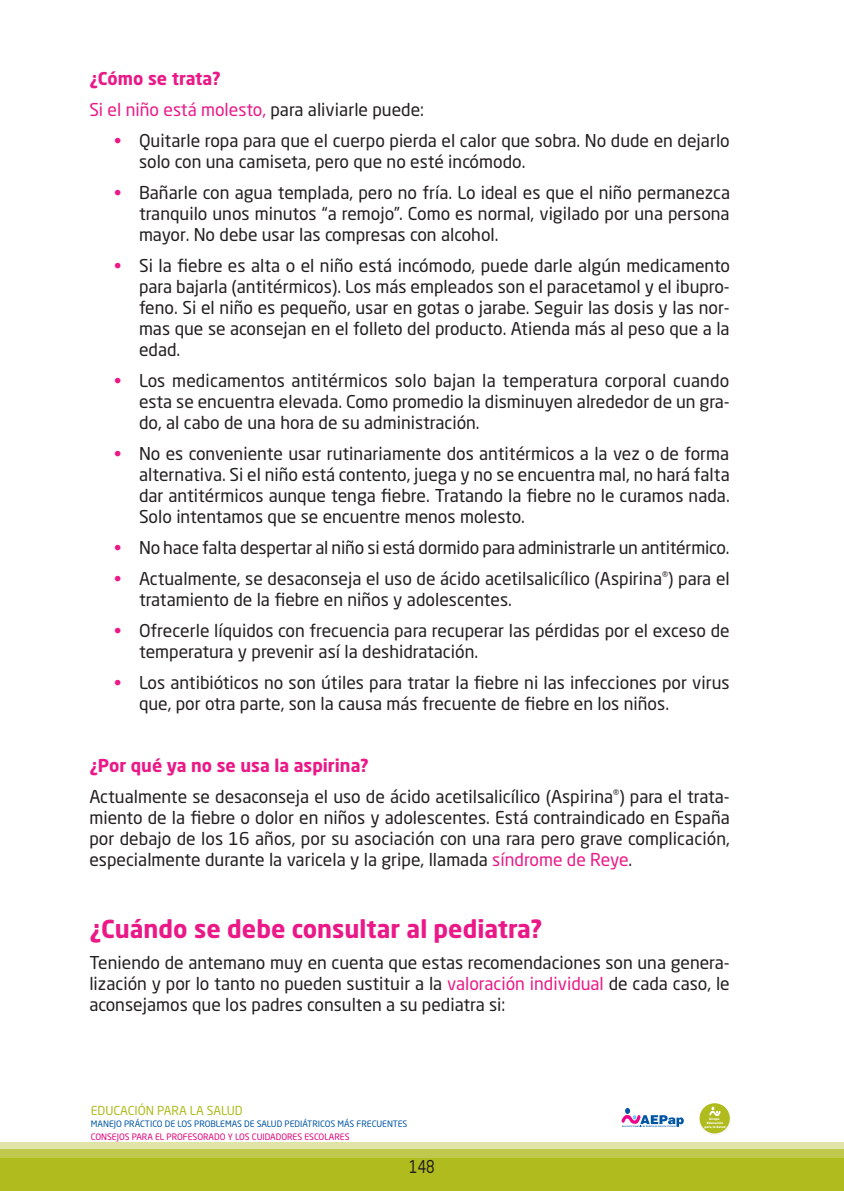
<style>
.page{position:relative;width:844px;height:1191px;background:#fff}
.page>*{position:absolute;margin:0;border:0;box-sizing:border-box;transform-origin:0 0}
._00_LADILLO_1_MAGENT{font:700 24.5px "Neo Sans Std";color:#ea1987}
.List_Paragraph{font:17.5px/21px "Neo Sans Std";color:#231f20;text-align:justify}
._00_LADILLO_2_MAGENT{font:700 17.5px "Neo Sans Std";color:#ea1987}
.t1{font:17.5px "Neo Sans Std";color:#ea1987}
.List_Paragraph-2{font:17.5px "Neo Sans Std";color:#231f20;scale:.8 1}
.t2{font:12.25px "Neo Sans Std";color:#b0bb1d}
.t3{font:8.75px "Neo Sans Std";color:#0155a5}
.t4{font:8.75px "Neo Sans Std";color:#e2007a}
.t5{font:700 3.32px/3.9px "Gill Sans";color:#fff;text-align:center}
.s1{color:#231f20}
.s2{color:#ea1987}
</style>
<div class="page">
<div style="left:0;top:1141px;width:843px;height:50px;background:#e0e4a7"></div>
<div style="left:0;top:1148px;width:843px;height:43px;background:#c0c94d"></div>
<div style="left:0;top:1158px;width:843px;height:33px;background:#b0bb1d"></div>
<svg style="left:621px;top:1108px;width:62px;height:19px"></svg>
<img style="left:701px;top:1103px;width:29px;height:31px">
<div style="left:699px;top:1103px;width:30px;height:30px;background:#b0bb1d;border-radius:50%"></div>
<svg style="left:709px;top:1106px;width:11px;height:10px"></svg>
<p class="_00_LADILLO_2_MAGENT" style="left:89px;top:68px;width:133px">¿Cómo se trata?</p>
<p class="t1" style="left:89px;top:99px;width:336px">Si el niño está molesto, <span class="s1">para aliviarle puede:</span></p>
<p class="List_Paragraph" style="left:139px;top:130px;width:592px;text-indent:-25px"><span class="s2">•</span> Quitarle ropa para que el cuerpo pierda el calor que sobra. No dude en dejarlo solo con una camiseta, pero que no esté incómodo.</p>
<p class="List_Paragraph" style="left:139px;top:182px;width:592px;text-indent:-25px"><span class="s2">•</span> Bañarle con agua templada, pero no fría. Lo ideal es que el niño permanezca tranquilo unos minutos “a remojo”. Como es normal, vigilado por una persona mayor. No debe usar las compresas con alcohol.</p>
<p class="List_Paragraph" style="left:139px;top:255px;width:592px;text-indent:-25px"><span class="s2">•</span> Si la fiebre es alta o el niño está incómodo, puede darle algún medicamento para bajarla (antitérmicos). Los más empleados son el paracetamol y el ibupro&shy;feno. Si el niño es pequeño, usar en gotas o jarabe. Seguir las dosis y las nor&shy;mas que se aconsejan en el folleto del producto. Atienda más al peso que a la edad.</p>
<p class="List_Paragraph" style="left:139px;top:370px;width:592px;text-indent:-25px"><span class="s2">•</span> Los medicamentos antitérmicos solo bajan la temperatura corporal cuando esta se encuentra elevada. Como promedio la disminuyen alrededor de un gra&shy;do, al cabo de una hora de su administración.</p>
<p class="List_Paragraph" style="left:139px;top:443px;width:592px;text-indent:-25px"><span class="s2">•</span> No es conveniente usar rutinariamente dos antitérmicos a la vez o de forma alternativa. Si el niño está contento, juega y no se encuentra mal, no hará falta dar antitérmicos aunque tenga fiebre. Tratando la fiebre no le curamos nada.<br>Solo intentamos que se encuentre menos molesto.</p>
<p class="List_Paragraph" style="left:114px;top:537px;width:616px"><span class="s2">•</span> No hace falta despertar al niño si está dormido para administrarle un antitérmico.</p>
<p class="List_Paragraph" style="left:139px;top:568px;width:592px;text-indent:-25px"><span class="s2">•</span> Actualmente, se desaconseja el uso de ácido acetilsalicílico (Aspirina<sup>®</sup>) para el tratamiento de la fiebre en niños y adolescentes.</p>
<p class="List_Paragraph" style="left:139px;top:619px;width:592px;text-indent:-25px"><span class="s2">•</span> Ofrecerle líquidos con frecuencia para recuperar las pérdidas por el exceso de temperatura y prevenir así la deshidratación.</p>
<p class="List_Paragraph" style="left:139px;top:671px;width:592px;text-indent:-25px"><span class="s2">•</span> Los antibióticos no son útiles para tratar la fiebre ni las infecciones por virus que, por otra parte, son la causa más frecuente de fiebre en los niños.</p>
<p class="_00_LADILLO_2_MAGENT" style="left:89px;top:754px;width:281px">¿Por qué ya no se usa la aspirina?</p>
<p class="List_Paragraph" style="left:89px;top:785px;width:642px">Actualmente se desaconseja el uso de ácido acetilsalicílico (Aspirina<sup>®</sup>) para el trata&shy;miento de la fiebre o dolor en niños y adolescentes. Está contraindicado en España por debajo de los 16 años, por su asociación con una rara pero grave complicación, especialmente durante la varicela y la gripe, llamada <span class="s2">síndrome de Reye</span>.</p>
<p class="_00_LADILLO_1_MAGENT" style="left:89px;top:913px;width:454px">¿Cuándo se debe consultar al pediatra?</p>
<p class="List_Paragraph" style="left:89px;top:951px;width:641px">Teniendo de antemano muy en cuenta que estas recomendaciones son una genera&shy;lización y por lo tanto no pueden sustituir a la <span class="s2">valoración individual</span> de cada caso, le aconsejamos que los padres consulten a su pediatra si:</p>
<p class="t2" style="left:91px;top:1103px;width:153px">EDUCACIÓN PARA LA SALUD</p>
<p class="t3" style="left:91px;top:1118px;width:318px">MANEJO PRÁCTICO DE LOS PROBLEMAS DE SALUD PEDIÁTRICOS MÁS FRECUENTES</p>
<p class="t4" style="left:91px;top:1131px;width:260px">CONSEJOS PARA EL PROFESORADO Y LOS CUIDADORES ESCOLARES</p>
<p class="List_Paragraph-2" style="left:409px;top:1155px;width:33px">148</p>
<p class="t5" style="left:704px;top:1116px;width:23px">Grupo<br>Educación para la Salud</p>
</div>
